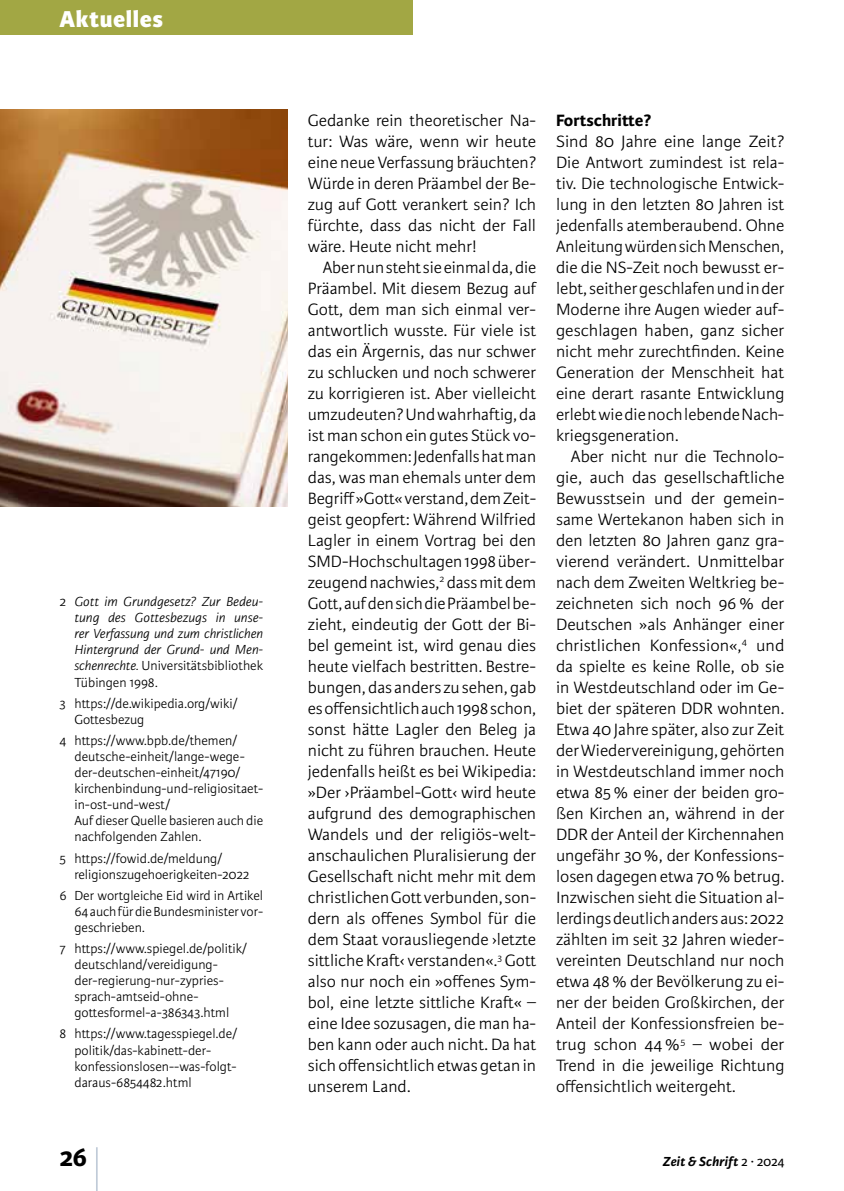
<style>
.page{position:relative;width:844px;height:1191px;background:#fff}
.page>*{position:absolute;margin:0;border:0;box-sizing:border-box;transform-origin:0 0}
.t1{font:300 59.5px "Karmina Sans Basic";color:#9aacc1;scale:.29 1}
.t2{font:700 28px "Karmina Sans Basic";color:#000}
.t3{font:800 24.5px "Karmina Sans Basic";letter-spacing:.025em;color:#fff}
.t4{font:300 17.5px/21px "Karmina Sans Basic";color:#000;text-align:justify}
.t5{font:300 17.5px/21px "Karmina Sans Basic";color:#000;text-align:justify;scale:1.04 1}
.t6{font:700 17.5px "Karmina Sans Basic";color:#000}
.t7{font:300 14px/16.1px "Karmina Sans Basic";color:#000}
.t8{font:italic 300 14px/16.1px "Karmina Sans Basic";color:#000;text-align:justify}
.t9{font:italic 700 14px "Karmina Sans Basic";letter-spacing:.015em;color:#000}
.s1{font-style:normal}
.s2{font-weight:400;font-style:normal}
</style>
<div class="page">
<div style="left:0;top:0;width:412px;height:35px;background:#a2a744"></div>
<img style="left:0;top:109px;width:288px;height:397px">
<h3 class="t3" style="left:60px;top:4px;width:105px">Aktuelles</h3>
<p class="t8" style="left:74px;top:594px;width:190px;text-indent:-15px"><span class="s1">2</span> Gott im Grundgesetz? Zur Bedeu&shy;tung des Gottesbezugs in unse&shy;rer Verfassung und zum christlichen Hintergrund der Grund- und Men&shy;schenrechte. <span class="s1">Universitätsbibliothek Tübingen 1998.</span></p>
<p class="t7" style="left:74px;top:695px;width:164px;text-indent:-15px">3 https://de.wikipedia.org/wiki/<br>Gottesbezug</p>
<p class="t7" style="left:74px;top:732px;width:190px;text-indent:-15px">4 https://www.bpb.de/themen/ deutsche-einheit/lange-wege&shy;der-deutschen-einheit/47190/ kirchenbindung-und-religiositaet&shy;in-ost-und-west/<br>Auf dieser Quelle basieren auch die nachfolgenden Zahlen.</p>
<p class="t7" style="left:74px;top:850px;width:177px;text-indent:-15px">5 https://fowid.de/meldung/ religionszugehoerigkeiten-2022</p>
<p class="t7" style="left:74px;top:887px;width:190px;text-align:justify;text-indent:-15px">6 Der wortgleiche Eid wird in Artikel 64 auch für die Bundesminister vor&shy;geschrieben.</p>
<p class="t7" style="left:74px;top:940px;width:174px;text-indent:-15px">7 https://www.spiegel.de/politik/ deutschland/vereidigung&shy;der-regierung-nur-zypries&shy;sprach-amtseid-ohne&shy;gottesformel-a-386343.html</p>
<p class="t7" style="left:74px;top:1026px;width:164px;text-indent:-15px">8 https://www.tagesspiegel.de/ politik/das-kabinett-der&shy;konfessionslosen--was-folgt&shy;daraus-6854482.html</p>
<p class="t4" style="left:308px;top:110px;width:230px">Gedanke rein theoretischer Na&shy;tur: Was wäre, wenn wir heute eine neue Verfassung bräuchten?<br>Würde in deren Präambel der Be&shy;zug auf Gott verankert sein? Ich fürchte, dass das nicht der Fall wäre. Heute nicht mehr!</p>
<p class="t4" style="left:308px;top:257px;width:230px;text-indent:15px">Aber nun steht sie einmal da, die Präambel. Mit diesem Bezug auf Gott, dem man sich einmal ver&shy;antwortlich wusste. Für viele ist das ein Ärgernis, das nur schwer zu schlucken und noch schwerer zu korrigieren ist. Aber vielleicht umzudeuten? Und wahrhaftig, da ist man schon ein gutes Stück vo&shy;rangekommen: Jedenfalls hat man das, was man ehemals unter dem Begriff »Gott« verstand, dem Zeit&shy;geist geopfert: Während Wilfried Lagler in einem Vortrag bei den SMD-Hochschultagen 1998 über&shy;zeugend nachwies,<sup>2</sup> dass mit dem Gott, auf den sich die Präambel be&shy;zieht, eindeutig der Gott der Bi&shy;bel gemeint ist, wird genau dies heute vielfach bestritten. Bestre&shy;bungen, das anders zu sehen, gab es offensichtlich auch 1998 schon, sonst hätte Lagler den Beleg ja nicht zu führen brauchen. Heute jedenfalls heißt es bei Wikipedia: »Der ›Präambel-Gott‹ wird heute aufgrund des demographischen Wandels und der religiös-welt&shy;anschaulichen Pluralisierung der Gesellschaft nicht mehr mit dem christlichen Gott verbunden, son&shy;dern als offenes Symbol für die dem Staat vorausliegende ›letzte sittliche Kraft‹ verstanden«.<sup>3</sup> Gott also nur noch ein »offenes Sym&shy;bol, eine letzte sittliche Kraft« – eine Idee sozusagen, die man ha&shy;ben kann oder auch nicht. Da hat sich offensichtlich etwas getan in unserem Land.</p>
<p class="t6" style="left:556px;top:110px;width:97px">Fortschritte?</p>
<p class="t5" style="left:556px;top:131px;width:221px">Sind 80 Jahre eine lange Zeit?<br>Die Antwort zumindest ist rela&shy;tiv. Die technologische Entwick&shy;lung in den letzten 80 Jahren ist jedenfalls atemberaubend. Ohne Anleitung würden sich Menschen, die die NS-Zeit noch bewusst er&shy;lebt, seither geschlafen und in der Moderne ihre Augen wieder auf&shy;geschlagen haben, ganz sicher nicht mehr zurechtfinden. Keine Generation der Menschheit hat eine derart rasante Entwicklung erlebt wie die noch lebende Nach&shy;kriegsgeneration.</p>
<p class="t4" style="left:556px;top:446px;width:230px;text-indent:15px">Aber nicht nur die Technolo&shy;gie, auch das gesellschaftliche Bewusstsein und der gemein&shy;same Wertekanon haben sich in den letzten 80 Jahren ganz gra&shy;vierend verändert. Unmittelbar nach dem Zweiten Weltkrieg be&shy;zeichneten sich noch 96% der Deutschen »als Anhänger einer christlichen Konfession«,<sup>4</sup> und da spielte es keine Rolle, ob sie in Westdeutschland oder im Ge&shy;biet der späteren DDR wohnten.<br>Etwa 40 Jahre später, also zur Zeit der Wiedervereinigung, gehörten in Westdeutschland immer noch etwa 85% einer der beiden gro&shy;ßen Kirchen an, während in der DDR der Anteil der Kirchennahen ungefähr 30%, der Konfessions&shy;losen dagegen etwa 70% betrug.<br>Inzwischen sieht die Situation al&shy;lerdings deutlich anders aus: 2022 zählten im seit 32 Jahren wieder&shy;vereinten Deutschland nur noch etwa 48% der Bevölkerung zu ei&shy;ner der beiden Großkirchen, der Anteil der Konfessionsfreien be&shy;trug schon 44%<sup>5</sup> – wobei der Trend in die jeweilige Richtung offensichtlich weitergeht.</p>
<h2 class="t2" style="left:60px;top:1141px;width:29px">26</h2>
<h1 class="t1" style="left:95px;top:1140px;width:17px">|</h1>
<p class="t9" style="left:662px;top:1153px;width:123px">Zeit &amp; Schrift <span class="s2">2 ∙ 2024</span></p>
</div>
